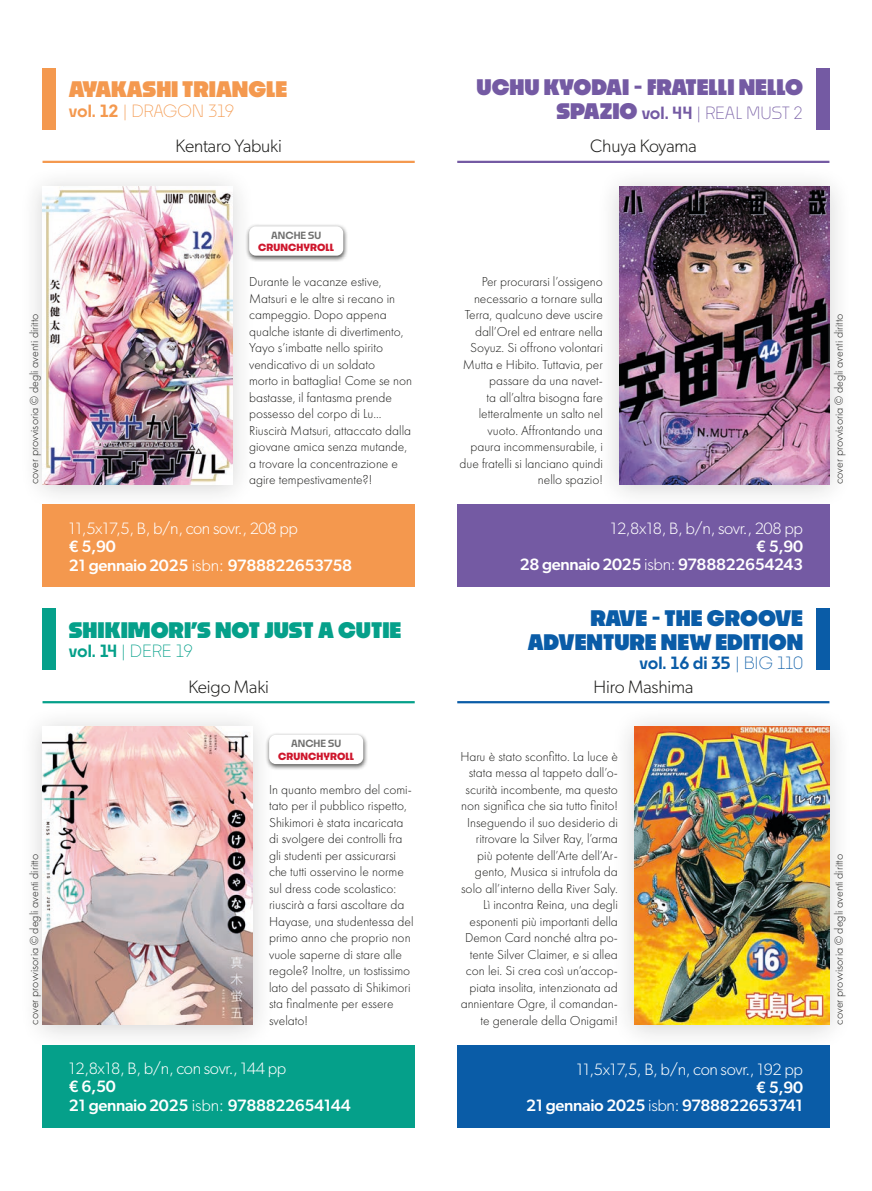
<style>
.page{position:relative;width:872px;height:1191px;background:#fff}
.page>*{position:absolute;margin:0;border:0;box-sizing:border-box;transform-origin:0 0}
.t1{font:900 21px/24px "Noka";color:#0a5ca7;text-align:right}
.t2{font:900 21px "Noka";color:#05a08a}
.t3{font:900 21px "Noka";color:#745aa3}
.t4{font:900 21px "Noka";color:#f4994f}
.t5{font:300 18px "Gibson";letter-spacing:-.01em;color:#1d1d1b}
.t6{font:500 16.5px "Gibson";letter-spacing:-.02em;color:#fff}
.t7{font:300 16.5px/18px "Gibson";letter-spacing:-.02em;color:#fff}
.t8{font:300 16.5px "Noka";color:#745aa3}
.t9{font:600 16.5px "Noka";letter-spacing:-.02em;color:#0a5ca7}
.t10{font:300 16.5px "Noka";letter-spacing:-.02em;color:#f4994f}
.t11{font:300 16.5px "Noka";color:#05a08a}
.t12{font:300 13.5px/16.5px "Futura PT";color:#1d1d1b;text-align:right}
.t13{font:300 12px "Futura PT";color:#1d1d1b}
.t14{font:700 9.75px "Noka";letter-spacing:.01em;color:#ce162c}
.t15{font:600 9.75px "Noka";color:#70706f}
.s1{font-weight:600}
.s2{font-weight:900;font-size:21px}
.s3{font-weight:500}
.s4{font-weight:300}
</style>
<div class="page">
<div style="left:816px;top:608px;width:13px;height:61px;background:#0a5ca7"></div>
<div style="left:43px;top:608px;width:13px;height:61px;background:#05a08a"></div>
<hr style="left:457px;top:701px;width:372px;height:2px;background:#0a5ca7">
<hr style="left:43px;top:701px;width:372px;height:2px;background:#05a08a">
<div style="left:816px;top:68px;width:13px;height:61px;background:#745aa3"></div>
<div style="left:43px;top:68px;width:13px;height:61px;background:#f4994f"></div>
<hr style="left:457px;top:161px;width:372px;height:2px;background:#745aa3">
<hr style="left:43px;top:161px;width:372px;height:2px;background:#f4994f">
<div style="left:611px;top:705px;width:242px;height:345px;background:#1d1d1b;opacity:.2"></div>
<img style="left:635px;top:727px;width:194px;height:297px">
<div style="left:19px;top:705px;width:257px;height:345px;background:#1d1d1b;opacity:.2"></div>
<img style="left:43px;top:727px;width:209px;height:297px">
<div style="left:596px;top:165px;width:257px;height:345px;background:#1d1d1b;opacity:.2"></div>
<img style="left:620px;top:187px;width:209px;height:297px">
<div style="left:19px;top:165px;width:237px;height:345px;background:#1d1d1b;opacity:.2"></div>
<img style="left:43px;top:187px;width:189px;height:297px">
<div style="left:265px;top:732px;width:104px;height:38px;background:#1d1d1b;opacity:.75"></div>
<div style="left:269px;top:735px;width:94px;height:29px;background:#fff;border-radius:7px"></div>
<div style="left:43px;top:1045px;width:371px;height:82px;background:#05a08a"></div>
<div style="left:457px;top:1045px;width:372px;height:82px;background:#0a5ca7"></div>
<div style="left:43px;top:504px;width:371px;height:83px;background:#f4984e"></div>
<div style="left:457px;top:504px;width:372px;height:83px;background:#745aa3"></div>
<div style="left:245px;top:223px;width:104px;height:39px;background:#1d1d1b;opacity:.75"></div>
<div style="left:249px;top:226px;width:94px;height:30px;background:#fff;border-radius:7px"></div>
<p class="t4" style="left:69px;top:76px;width:220px">AYAKASHI TRIANGLE</p>
<p class="t10" style="left:69px;top:100px;width:167px"><span class="s1">vol. 12</span> | DRAGON 319</p>
<p class="t3" style="left:476px;top:74px;width:328px">UCHU KYODAI - FRATELLI NELLO</p>
<p class="t8" style="left:556px;top:103px;width:248px"><span class="s2">SPAZIO</span> <span class="s1">vol. 44</span> | REAL MUST 2</p>
<p class="t5" style="left:175px;top:135px;width:108px">Kentaro Yabuki</p>
<p class="t5" style="left:590px;top:135px;width:108px">Chuya Koyama</p>
<p class="t15" style="left:271px;top:229px;width:51px">ANCHE SU</p>
<p class="t14" style="left:258px;top:241px;width:78px">CRUNCHYROLL</p>
<p class="t12" style="left:459px;top:274px;width:145px">Per procurarsi l’ossigeno necessario a tornare sulla<br>Terra, qualcuno deve uscire dall’Orel ed entrare nella<br>Soyuz. Si offrono volontari<br>Mutta e Hibito. Tuttavia, per passare da una navet-<br>ta all’altra bisogna fare letteralmente un salto nel vuoto. Affrontando una paura incommensurabile, i due fratelli si lanciano quindi nello spazio!</p>
<p class="t12" style="left:249px;top:274px;width:165px;text-align:left">Durante le vacanze estive,<br>Matsuri e le altre si recano in campeggio. Dopo appena qualche istante di divertimento,<br>Yayo s’imbatte nello spirito vendicativo di un soldato<br>morto in battaglia! Come se non bastasse, il fantasma prende possesso del corpo di Lu...<br>Riuscirà Matsuri, attaccato dalla giovane amica senza mutande, a trovare la concentrazione e agire tempestivamente?!</p>
<p class="t13" style="left:27px;top:484px;width:172px;rotate:-90deg">cover provvisoria © degli aventi diritto</p>
<p class="t13" style="left:832px;top:484px;width:172px;rotate:-90deg">cover provvisoria © degli aventi diritto</p>
<p class="t7" style="left:69px;top:518px;width:231px">11,5x17,5, B, b/n, con sovr., 208 pp <span class="s3">€ 5,90</span></p>
<p class="t6" style="left:69px;top:555px;width:285px">21 gennaio 2025 <span class="s4">isbn:</span> 9788822653758</p>
<p class="t2" style="left:69px;top:616px;width:334px">SHIKIMORI’S NOT JUST A CUTIE</p>
<p class="t11" style="left:69px;top:640px;width:126px"><span class="s1">vol. 14</span> | DERE 19</p>
<p class="t7" style="left:610px;top:519px;width:194px">12,8x18, B, b/n, sovr., 208 pp</p>
<p class="t6" style="left:756px;top:537px;width:48px">€ 5,90</p>
<p class="t6" style="left:520px;top:555px;width:285px">28 gennaio 2025 <span class="s4">isbn:</span> 9788822654243</p>
<p class="t1" style="left:528px;top:605px;width:277px">RAVE - THE GROOVE<br>ADVENTURE NEW EDITION</p>
<p class="t9" style="left:639px;top:652px;width:165px">vol. 16 di 35 <span class="s4">| BIG 110</span></p>
<p class="t5" style="left:188px;top:675px;width:82px">Keigo Maki</p>
<p class="t5" style="left:593px;top:675px;width:101px">Hiro Mashima</p>
<p class="t15" style="left:291px;top:737px;width:51px">ANCHE SU</p>
<p class="t14" style="left:278px;top:749px;width:78px">CRUNCHYROLL</p>
<p class="t12" style="left:460px;top:748px;width:159px">Haru è stato sconfitto. La luce è stata messa al tappeto dall’o&shy;scurità incombente, ma questo non significa che sia tutto finito!<br>Inseguendo il suo desiderio di ritrovare la Silver Ray, l’arma più potente dell’Arte dell’Ar&shy;gento, Musica si intrufola da solo all’interno della River Saly.<br>Lì incontra Reina, una degli esponenti più importanti della<br>Demon Card nonché altra po&shy;tente Silver Claimer, e si allea con lei. Si crea così un’accop&shy;piata insolita, intenzionata ad annientare Ogre, il comandan&shy;te generale della Onigami!</p>
<p class="t12" style="left:269px;top:781px;width:146px;text-align:left">In quanto membro del comi&shy;tato per il pubblico rispetto,<br>Shikimori è stata incaricata di svolgere dei controlli fra gli studenti per assicurarsi che tutti osservino le norme sul dress code scolastico: riuscirà a farsi ascoltare da<br>Hayase, una studentessa del primo anno che proprio non vuole saperne di stare alle regole? Inoltre, un tostissimo lato del passato di Shikimori sta finalmente per essere svelato!</p>
<p class="t13" style="left:27px;top:1024px;width:172px;rotate:-90deg">cover provvisoria © degli aventi diritto</p>
<p class="t13" style="left:832px;top:1024px;width:172px;rotate:-90deg">cover provvisoria © degli aventi diritto</p>
<p class="t7" style="left:69px;top:1059px;width:219px">12,8x18, B, b/n, con sovr., 144 pp <span class="s3">€ 6,50</span></p>
<p class="t6" style="left:69px;top:1095px;width:283px">21 gennaio 2025 <span class="s4">isbn:</span> 9788822654144</p>
<p class="t7" style="left:576px;top:1059px;width:228px">11,5x17,5, B, b/n, con sovr., 192 pp</p>
<p class="t6" style="left:756px;top:1077px;width:48px">€ 5,90</p>
<p class="t6" style="left:526px;top:1095px;width:278px">21 gennaio 2025 <span class="s4">isbn:</span> 9788822653741</p>
</div>
